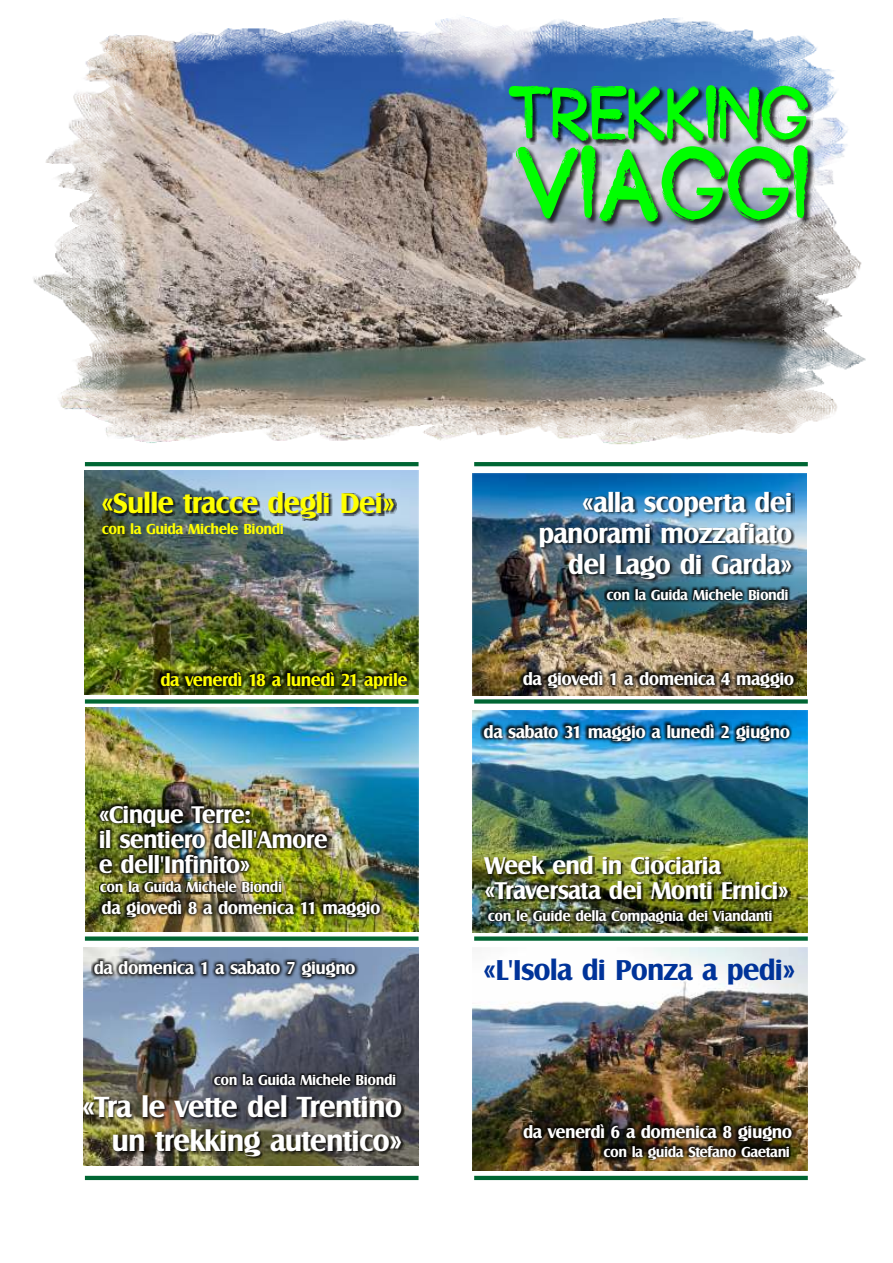
<style>
.page{position:relative;width:893px;height:1263px;background:#fff}
.page>*{position:absolute;margin:0;border:0;box-sizing:border-box;transform-origin:0 0}
.t1{font:98.85px "Blackhead";color:#0f0}
.t2{font:72.45px "Blackhead";color:#0f0}
.t3{font:700 30.15px/33.5px "Castle T";letter-spacing:-.03em;color:#fff;text-align:right}
.t4{font:700 29.85px "Castle T";letter-spacing:-.03em;color:#039}
.t5{font:700 29.55px "Castle T";letter-spacing:-.03em;color:#ff0}
.t6{font:700 28.05px/31px "Castle T";letter-spacing:-.03em;color:#fff;text-align:right}
.t7{font:700 25.2px/25px "Castle T";letter-spacing:-.03em;color:#fff}
.t8{font:700 25.05px/24.9px "Castle T";letter-spacing:-.03em;color:#fff}
.t9{font:700 18px "Castle T";letter-spacing:-.03em;color:#fff}
.t10{font:700 18px "Castle T";letter-spacing:-.03em;color:#ff0}
.t11{font:700 15px "Castle T";letter-spacing:-.03em;color:#fff}
.t12{font:700 15px "Castle T";letter-spacing:-.03em;color:#ff0}
</style>
<div class="page">
<img style="left:33px;top:16px;width:833px;height:461px">
<img style="left:511px;top:88px;width:303px;height:59px">
<img style="left:518px;top:147px;width:296px;height:81px">
<img style="left:85px;top:471px;width:334px;height:223px">
<img style="left:85px;top:707px;width:334px;height:224px">
<img style="left:83px;top:948px;width:336px;height:217px">
<img style="left:473px;top:948px;width:335px;height:222px">
<hr style="left:85px;top:462px;width:334px;height:4px;background:#063">
<div style="left:85px;top:699px;width:334px;height:5px;background:#063"></div>
<img style="left:104px;top:494px;width:292px;height:27px">
<img style="left:158px;top:669px;width:252px;height:23px">
<div style="left:85px;top:936px;width:334px;height:5px;background:#063"></div>
<img style="left:473px;top:473px;width:333px;height:223px">
<img style="left:541px;top:493px;width:253px;height:88px">
<img style="left:520px;top:668px;width:277px;height:24px">
<img style="left:605px;top:587px;width:185px;height:15px">
<img style="left:96px;top:802px;width:235px;height:74px">
<img style="left:100px;top:881px;width:182px;height:12px">
<img style="left:99px;top:897px;width:284px;height:23px">
<hr style="left:85px;top:1176px;width:334px;height:4px;background:#063">
<hr style="left:474px;top:462px;width:334px;height:4px;background:#063">
<div style="left:474px;top:699px;width:334px;height:5px;background:#063"></div>
<img style="left:472px;top:710px;width:336px;height:223px">
<img style="left:486px;top:857px;width:304px;height:45px">
<img style="left:486px;top:907px;width:288px;height:19px">
<img style="left:481px;top:721px;width:312px;height:24px">
<div style="left:474px;top:936px;width:334px;height:5px;background:#063"></div>
<img style="left:85px;top:1097px;width:319px;height:62px">
<img style="left:91px;top:958px;width:267px;height:23px">
<img style="left:601px;top:1144px;width:191px;height:18px">
<img style="left:520px;top:1120px;width:275px;height:24px">
<hr style="left:474px;top:1176px;width:334px;height:4px;background:#063">
<img style="left:212px;top:1072px;width:186px;height:15px">
<h2 class="t2" style="left:508px;top:74px;width:302px">TREKKING</h2>
<h1 class="t1" style="left:515px;top:130px;width:295px">VIAGGI</h1>
<h3 class="t5" style="left:101px;top:489px;width:295px">«Sulle tracce degli Dei»</h3>
<p class="t12" style="left:102px;top:521px;width:184px">con la Guida Michele Biondi</p>
<p class="t10" style="left:160px;top:671px;width:249px">da venerdì 18 a lunedì 21 aprile</p>
<h3 class="t8" style="left:99px;top:802px;width:231px">«Cinque Terre:<br>il sentiero dell'Amore e dell'Infinito»</h3>
<p class="t11" style="left:100px;top:880px;width:184px">con la Guida Michele Biondi</p>
<p class="t9" style="left:102px;top:899px;width:281px">da giovedì 8 a domenica 11 maggio</p>
<h3 class="t6" style="left:538px;top:487px;width:256px">«alla scoperta dei panorami mozzafiato del Lago di Garda»</h3>
<p class="t11" style="left:606px;top:587px;width:184px">con la Guida Michele Biondi</p>
<p class="t9" style="left:523px;top:670px;width:273px">da giovedì 1 a domenica 4 maggio</p>
<p class="t9" style="left:484px;top:723px;width:308px">da sabato 31 maggio a lunedì 2 giugno</p>
<h3 class="t7" style="left:484px;top:853px;width:306px">Week end in Ciociaria «Traversata dei Monti Ernici»</h3>
<p class="t11" style="left:488px;top:908px;width:286px">con le Guide della Compagnia dei Viandanti</p>
<p class="t9" style="left:94px;top:959px;width:264px">da domenica 1 a sabato 7 giugno</p>
<h3 class="t4" style="left:483px;top:955px;width:314px">«L'Isola di Ponza a pedi»</h3>
<p class="t11" style="left:214px;top:1072px;width:184px">con la Guida Michele Biondi</p>
<h3 class="t3" style="left:82px;top:1091px;width:322px">«Tra le vette del Trentino un trekking autentico»</h3>
<p class="t9" style="left:523px;top:1122px;width:271px">da venerdì 6 a domenica 8 giugno</p>
<p class="t11" style="left:603px;top:1144px;width:188px">con la guida Stefano Gaetani</p>
</div>
